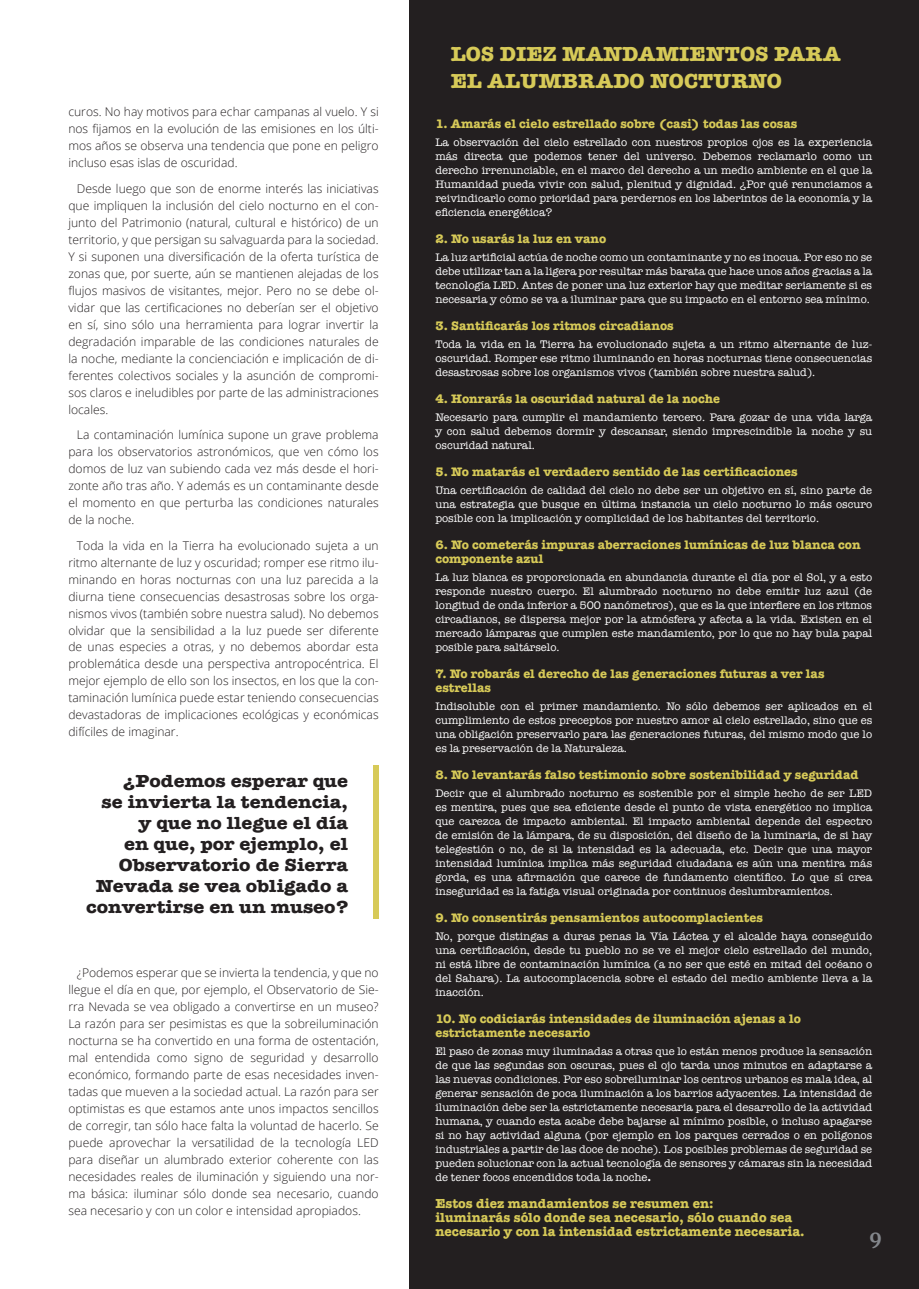
<style>
.page{position:relative;width:919px;height:1289px;background:#fff}
.page>*{position:absolute;margin:0;border:0;box-sizing:border-box;transform-origin:0 0}
.t1{font:700 21px/27px "American Typewriter";color:#d7ca58;scale:1.04 1}
.t2{font:700 19.5px "Merriweather";color:#84878c}
.t3{font:700 18px/21px "American Typewriter";color:#231f20;text-align:right;scale:1.12 1}
.t4{font:700 13.5px/14px "American Typewriter";color:#d7ca58}
.t5{font:700 12.75px/14px "American Typewriter";color:#d7ca58}
.t6{font:300 12px/17px "Open Sans";color:#231f20;text-align:justify}
.t7{font:11.25px/14px "American Typewriter";color:#fff;text-align:justify}
.s1{font-weight:700}
</style>
<div class="page">
<div style="left:373px;top:765px;width:5px;height:153px;background:#d7ca58"></div>
<div style="left:410px;top:0;width:508px;height:1288px;background:#231f20"></div>
<p class="t6" style="left:68px;top:103px;width:312px">curos. No hay motivos para echar campanas al vuelo. Y si nos fijamos en la evolución de las emisiones en los últi&shy;mos años se observa una tendencia que pone en peligro incluso esas islas de oscuridad.</p>
<p class="t6" style="left:68px;top:179px;width:312px;text-indent:9px">Desde luego que son de enorme interés las iniciativas que impliquen la inclusión del cielo nocturno en el con&shy;junto del Patrimonio (natural, cultural e histórico) de un territorio, y que persigan su salvaguarda para la sociedad.<br>Y si suponen una diversificación de la oferta turística de zonas que, por suerte, aún se mantienen alejadas de los flujos masivos de visitantes, mejor. Pero no se debe ol&shy;vidar que las certificaciones no deberían ser el objetivo en sí, sino sólo una herramienta para lograr invertir la degradación imparable de las condiciones naturales de la noche, mediante la concienciación e implicación de di&shy;ferentes colectivos sociales y la asunción de compromi&shy;sos claros e ineludibles por parte de las administraciones locales.</p>
<p class="t6" style="left:68px;top:426px;width:312px;text-indent:9px">La contaminación lumínica supone un grave problema para los observatorios astronómicos, que ven cómo los domos de luz van subiendo cada vez más desde el hori&shy;zonte año tras año. Y además es un contaminante desde el momento en que perturba las condiciones naturales de la noche.</p>
<p class="t6" style="left:68px;top:536px;width:312px;text-indent:9px">Toda la vida en la Tierra ha evolucionado sujeta a un ritmo alternante de luz y oscuridad; romper ese ritmo ilu&shy;minando en horas nocturnas con una luz parecida a la diurna tiene consecuencias desastrosas sobre los orga&shy;nismos vivos (también sobre nuestra salud). No debemos olvidar que la sensibilidad a la luz puede ser diferente de unas especies a otras, y no debemos abordar esta problemática desde una perspectiva antropocéntrica. El mejor ejemplo de ello son los insectos, en los que la con&shy;taminación lumínica puede estar teniendo consecuencias devastadoras de implicaciones ecológicas y económicas difíciles de imaginar.</p>
<h3 class="t3" style="left:86px;top:769px;width:235px">¿Podemos esperar que<br>se invierta la tendencia, y que no llegue el día<br>en que, por ejemplo, el<br>Observatorio de Sierra<br>Nevada se vea obligado a convertirse en un museo?</h3>
<p class="t6" style="left:68px;top:963px;width:312px;text-indent:9px">¿Podemos esperar que se invierta la tendencia, y que no llegue el día en que, por ejemplo, el Observatorio de Sie&shy;rra Nevada se vea obligado a convertirse en un museo?<br>La razón para ser pesimistas es que la sobreiluminación nocturna se ha convertido en una forma de ostentación, mal entendida como signo de seguridad y desarrollo económico, formando parte de esas necesidades inven&shy;tadas que mueven a la sociedad actual. La razón para ser optimistas es que estamos ante unos impactos sencillos de corregir, tan sólo hace falta la voluntad de hacerlo. Se puede aprovechar la versatilidad de la tecnología LED para diseñar un alumbrado exterior coherente con las necesidades reales de iluminación y siguiendo una nor&shy;ma básica: iluminar sólo donde sea necesario, cuando sea necesario y con un color e intensidad apropiados.</p>
<h1 class="t1" style="left:450px;top:39px;width:376px">LOS DIEZ MANDAMIENTOS PARA<br>EL ALUMBRADO NOCTURNO</h1>
<p class="t5" style="left:435px;top:116px;width:363px">1. Amarás el cielo estrellado sobre (casi) todas las cosas</p>
<p class="t7" style="left:435px;top:135px;width:438px">La observación del cielo estrellado con nuestros propios ojos es la experiencia más directa que podemos tener del universo. Debemos reclamarlo como un derecho irrenunciable, en el marco del derecho a un medio ambiente en el que la Humanidad pueda vivir con salud, plenitud y dignidad. ¿Por qué renunciamos a reivindicarlo como prioridad para perdernos en los laberintos de la economía y la eficiencia energética?</p>
<p class="t5" style="left:435px;top:231px;width:172px">2. No usarás la luz en vano</p>
<p class="t7" style="left:435px;top:250px;width:438px">La luz artificial actúa de noche como un contaminante y no es inocua. Por eso no se debe utilizar tan a la ligera por resultar más barata que hace unos años gracias a la tecnología LED. Antes de poner una luz exterior hay que meditar seriamente si es necesaria y cómo se va a iluminar para que su impacto en el entorno sea mínimo.</p>
<p class="t5" style="left:435px;top:318px;width:240px">3. Santificarás los ritmos circadianos</p>
<p class="t7" style="left:435px;top:337px;width:438px">Toda la vida en la Tierra ha evolucionado sujeta a un ritmo alternante de luz&shy;oscuridad. Romper ese ritmo iluminando en horas nocturnas tiene consecuencias desastrosas sobre los organismos vivos (también sobre nuestra salud).</p>
<p class="t5" style="left:435px;top:391px;width:286px">4. Honrarás la oscuridad natural de la noche</p>
<p class="t7" style="left:435px;top:410px;width:438px">Necesario para cumplir el mandamiento tercero. Para gozar de una vida larga y con salud debemos dormir y descansar, siendo imprescindible la noche y su oscuridad natural.</p>
<p class="t5" style="left:435px;top:464px;width:364px">5. No matarás el verdadero sentido de las certificaciones</p>
<p class="t7" style="left:435px;top:483px;width:438px">Una certificación de calidad del cielo no debe ser un objetivo en sí, sino parte de una estrategia que busque en última instancia un cielo nocturno lo más oscuro posible con la implicación y complicidad de los habitantes del territorio.</p>
<p class="t5" style="left:435px;top:537px;width:426px">6. No cometerás impuras aberraciones lumínicas de luz blanca con componente azul</p>
<p class="t7" style="left:435px;top:570px;width:438px">La luz blanca es proporcionada en abundancia durante el día por el Sol, y a esto responde nuestro cuerpo. El alumbrado nocturno no debe emitir luz azul (de longitud de onda inferior a 500 nanómetros), que es la que interfiere en los ritmos circadianos, se dispersa mejor por la atmósfera y afecta a la vida. Existen en el mercado lámparas que cumplen este mandamiento, por lo que no hay bula papal posible para saltárselo.</p>
<p class="t5" style="left:435px;top:666px;width:390px">7. No robarás el derecho de las generaciones futuras a ver las estrellas</p>
<p class="t7" style="left:435px;top:699px;width:438px">Indisoluble con el primer mandamiento. No sólo debemos ser aplicados en el cumplimiento de estos preceptos por nuestro amor al cielo estrellado, sino que es una obligación preservarlo para las generaciones futuras, del mismo modo que lo es la preservación de la Naturaleza.</p>
<p class="t5" style="left:435px;top:767px;width:424px">8. No levantarás falso testimonio sobre sostenibilidad y seguridad</p>
<p class="t7" style="left:435px;top:786px;width:438px">Decir que el alumbrado nocturno es sostenible por el simple hecho de ser LED es mentira, pues que sea eficiente desde el punto de vista energético no implica que carezca de impacto ambiental. El impacto ambiental depende del espectro de emisión de la lámpara, de su disposición, del diseño de la luminaria, de si hay telegestión o no, de si la intensidad es la adecuada, etc. Decir que una mayor intensidad lumínica implica más seguridad ciudadana es aún una mentira más gorda, es una afirmación que carece de fundamento científico. Lo que sí crea inseguridad es la fatiga visual originada por continuos deslumbramientos.</p>
<p class="t5" style="left:435px;top:910px;width:329px">9. No consentirás pensamientos autocomplacientes</p>
<p class="t7" style="left:435px;top:929px;width:438px">No, porque distingas a duras penas la Vía Láctea y el alcalde haya conseguido una certificación, desde tu pueblo no se ve el mejor cielo estrellado del mundo, ni está libre de contaminación lumínica (a no ser que esté en mitad del océano o del Sahara). La autocomplacencia sobre el estado del medio ambiente lleva a la inacción.</p>
<p class="t5" style="left:435px;top:1011px;width:367px">10. No codiciarás intensidades de iluminación ajenas a lo estrictamente necesario</p>
<p class="t7" style="left:435px;top:1043px;width:438px">El paso de zonas muy iluminadas a otras que lo están menos produce la sensación de que las segundas son oscuras, pues el ojo tarda unos minutos en adaptarse a las nuevas condiciones. Por eso sobreiluminar los centros urbanos es mala idea, al generar sensación de poca iluminación a los barrios adyacentes. La intensidad de iluminación debe ser la estrictamente necesaria para el desarrollo de la actividad humana, y cuando esta acabe debe bajarse al mínimo posible, o incluso apagarse si no hay actividad alguna (por ejemplo en los parques cerrados o en polígonos industriales a partir de las doce de noche). Los posibles problemas de seguridad se pueden solucionar con la actual tecnología de sensores y cámaras sin la necesidad de tener focos encendidos toda la noche<span class="s1">.</span></p>
<p class="t4" style="left:435px;top:1195px;width:371px">Estos diez mandamientos se resumen en:<br>iluminarás sólo donde sea necesario, sólo cuando sea necesario y con la intensidad estrictamente necesaria.</p>
<h2 class="t2" style="left:869px;top:1224px;width:15px">9</h2>
</div>
